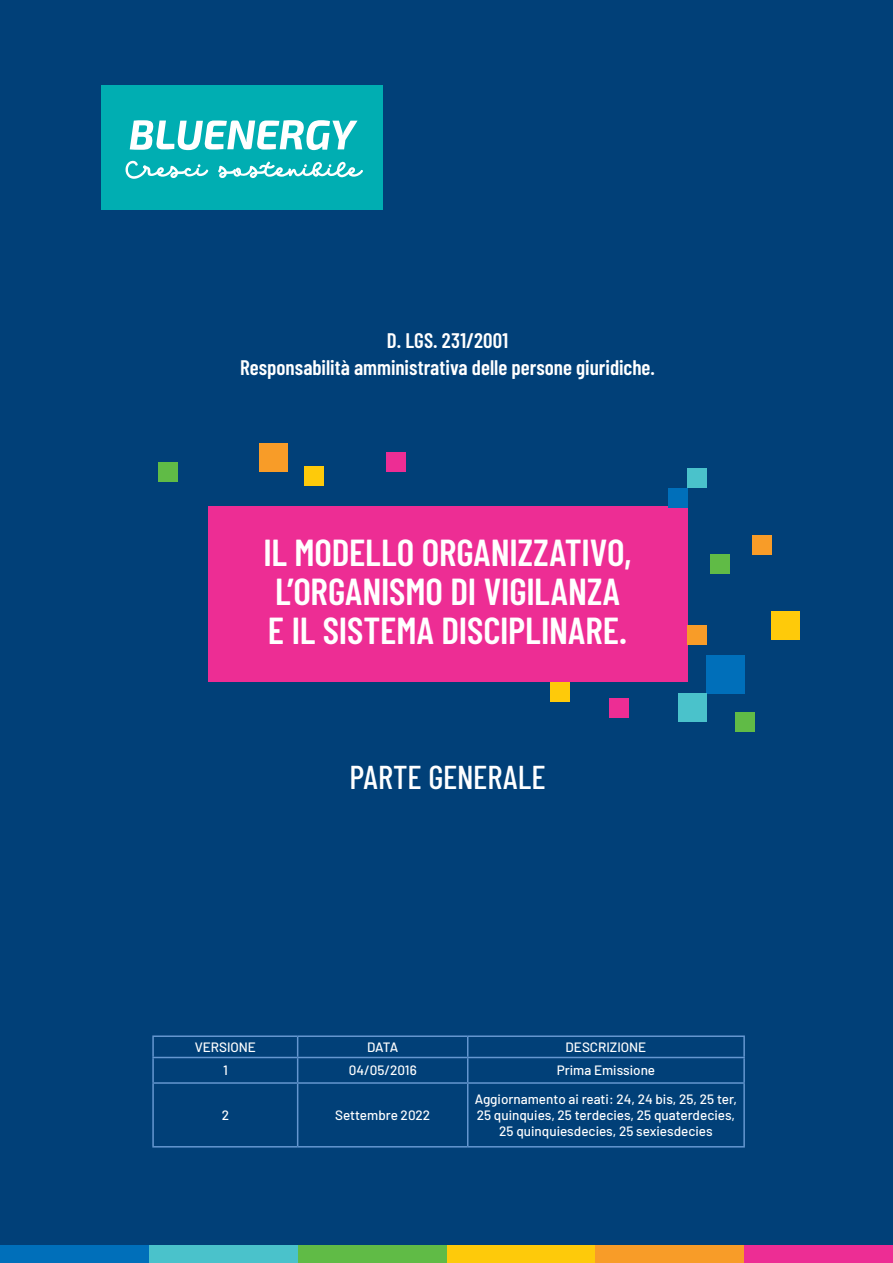
<style>
.page{position:relative;width:893px;height:1263px;background:#014078}
.page>*{position:absolute;margin:0;border:0;box-sizing:border-box;transform-origin:0 0}
.t1{font:600 37.5px/39px "Barlow Condensed";letter-spacing:-.005em;color:#fff}
.t2{font:500 33px "Barlow Condensed";color:#fff}
.t3{font:600 21px/27px "Barlow Condensed";color:#fff;text-align:center}
.t4{font:500 13.5px/16.2px "Barlow";color:#fff;text-align:center}
</style>
<div class="page">
<div style="left:744px;top:1246px;width:149px;height:17px;background:#ed2d94"></div>
<div style="left:446px;top:1246px;width:149px;height:17px;background:#feca0a"></div>
<div style="left:0;top:1246px;width:149px;height:17px;background:#006fba"></div>
<div style="left:149px;top:1246px;width:149px;height:17px;background:#4ac2cb"></div>
<div style="left:298px;top:1246px;width:148px;height:17px;background:#60bb46"></div>
<div style="left:595px;top:1246px;width:149px;height:17px;background:#f89c28"></div>
<div style="left:209px;top:507px;width:478px;height:175px;background:#ed2d94"></div>
<div style="left:550px;top:682px;width:19px;height:20px;background:#feca0a"></div>
<div style="left:610px;top:698px;width:19px;height:19px;background:#ed2d94"></div>
<div style="left:259px;top:443px;width:28px;height:29px;background:#f89c28"></div>
<div style="left:304px;top:467px;width:19px;height:19px;background:#feca0a"></div>
<div style="left:386px;top:452px;width:20px;height:20px;background:#ed2d94"></div>
<div style="left:159px;top:463px;width:19px;height:19px;background:#60bb46"></div>
<div style="left:707px;top:655px;width:38px;height:38px;background:#006fba"></div>
<div style="left:735px;top:712px;width:19px;height:20px;background:#60bb46"></div>
<div style="left:771px;top:611px;width:29px;height:29px;background:#feca0a"></div>
<div style="left:678px;top:693px;width:29px;height:29px;background:#4ac2cb"></div>
<div style="left:687px;top:626px;width:20px;height:19px;background:#f89c28"></div>
<div style="left:752px;top:536px;width:19px;height:19px;background:#f89c28"></div>
<div style="left:687px;top:469px;width:20px;height:19px;background:#4ac2cb"></div>
<div style="left:710px;top:555px;width:19px;height:19px;background:#60bb46"></div>
<div style="left:668px;top:488px;width:19px;height:19px;background:#006fba"></div>
<div style="left:102px;top:86px;width:281px;height:124px;background:#00aeb2"></div>
<svg style="left:130px;top:120px;width:228px;height:30px"></svg>
<svg style="left:126px;top:161px;width:82px;height:18px"></svg>
<svg style="left:218px;top:161px;width:145px;height:17px"></svg>
<hr style="left:152px;top:1035px;width:146px;height:2px;background:#6597d0">
<hr style="left:152px;top:1037px;width:2px;height:20px;background:#6597d0">
<hr style="left:298px;top:1035px;width:170px;height:2px;background:#6597d0">
<hr style="left:468px;top:1035px;width:277px;height:2px;background:#6597d0">
<hr style="left:743px;top:1037px;width:2px;height:20px;background:#6597d0">
<hr style="left:152px;top:1057px;width:146px;height:1px;background:#6597d0">
<hr style="left:152px;top:1058px;width:2px;height:24px;background:#6597d0">
<hr style="left:298px;top:1057px;width:170px;height:1px;background:#6597d0">
<svg style="left:297px;top:1037px;width:1px;height:45px"></svg>
<hr style="left:468px;top:1057px;width:277px;height:1px;background:#6597d0">
<svg style="left:467px;top:1037px;width:1px;height:45px"></svg>
<hr style="left:743px;top:1058px;width:2px;height:24px;background:#6597d0">
<hr style="left:152px;top:1082px;width:146px;height:2px;background:#6597d0">
<hr style="left:152px;top:1084px;width:2px;height:62px;background:#6597d0">
<hr style="left:298px;top:1082px;width:170px;height:2px;background:#6597d0">
<hr style="left:297px;top:1084px;width:1px;height:62px;background:#6597d0">
<hr style="left:468px;top:1082px;width:277px;height:2px;background:#6597d0">
<hr style="left:467px;top:1084px;width:1px;height:62px;background:#6597d0">
<hr style="left:743px;top:1084px;width:2px;height:62px;background:#6597d0">
<hr style="left:152px;top:1146px;width:146px;height:1px;background:#6597d0">
<hr style="left:298px;top:1146px;width:170px;height:1px;background:#6597d0">
<hr style="left:468px;top:1146px;width:277px;height:1px;background:#6597d0">
<h3 class="t3" style="left:240px;top:326px;width:416px">D. LGS. 231/2001<br>Responsabilità amministrativa delle persone giuridiche.</h3>
<h1 class="t1" style="left:264px;top:530px;width:369px">IL MODELLO ORGANIZZATIVO,<br>L’ORGANISMO DI VIGILANZA<br>E IL SISTEMA DISCIPLINARE.</h1>
<h2 class="t2" style="left:349px;top:753px;width:198px">PARTE GENERALE</h2>
<p class="t4" style="left:195px;top:1038px;width:63px">VERSIONE</p>
<p class="t4" style="left:367px;top:1038px;width:32px">DATA</p>
<p class="t4" style="left:566px;top:1038px;width:82px">DESCRIZIONE</p>
<p class="t4" style="left:223px;top:1061px;width:6px">1</p>
<p class="t4" style="left:349px;top:1061px;width:70px">04/05/2016</p>
<p class="t4" style="left:557px;top:1061px;width:100px">Prima Emissione</p>
<p class="t4" style="left:222px;top:1106px;width:9px">2</p>
<p class="t4" style="left:335px;top:1106px;width:97px">Settembre 2022</p>
<p class="t4" style="left:475px;top:1090px;width:264px">Aggiornamento ai reati: 24, 24 bis, 25, 25 ter,<br>25 quinquies, 25 terdecies, 25 quaterdecies,<br>25 quinquiesdecies, 25 sexiesdecies</p>
</div>
